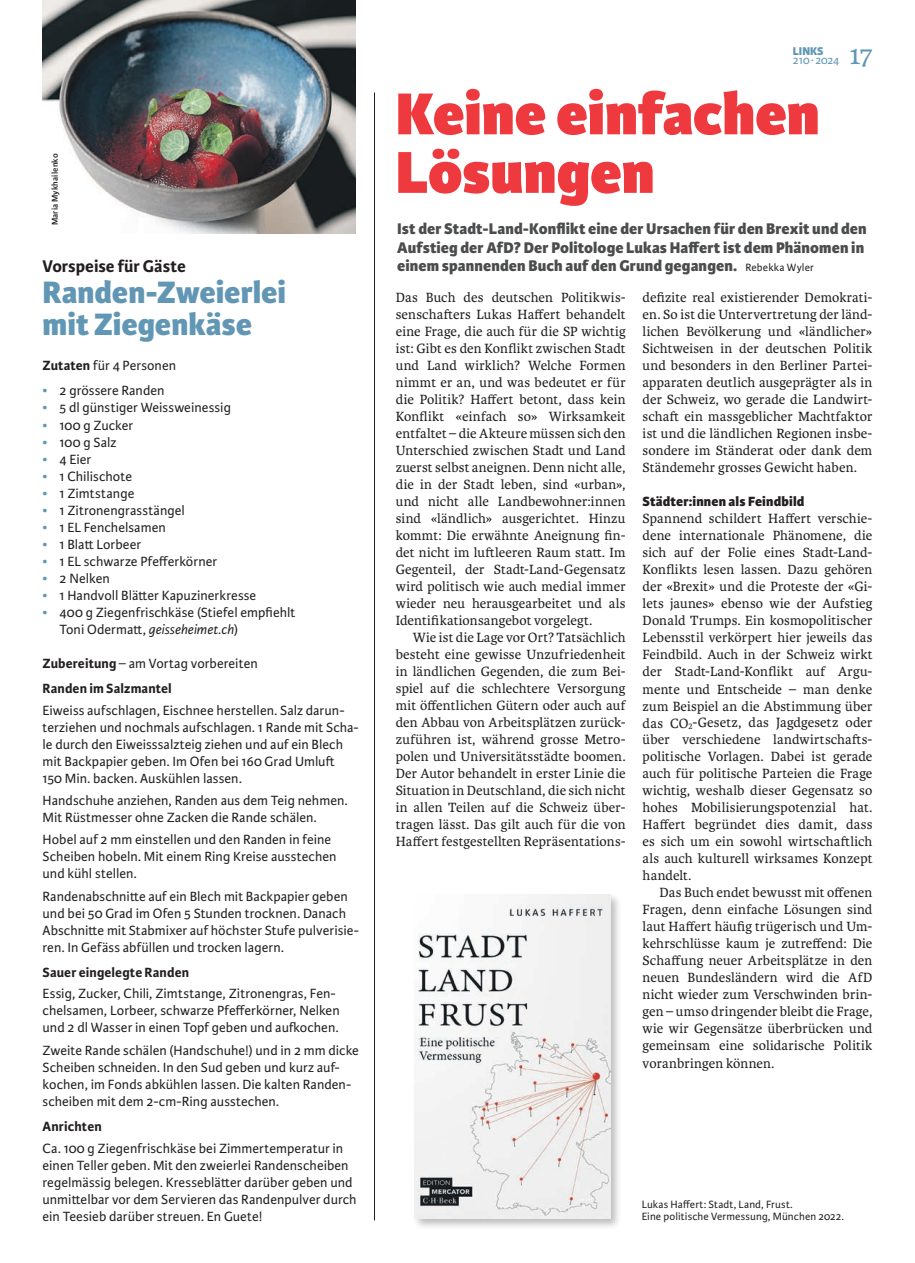
<style>
.page{position:relative;width:915px;height:1263px;background:#fff}
.page>*{position:absolute;margin:0;border:0;box-sizing:border-box;transform-origin:0 0}
.t1{font:800 63px/58.5px "Karmina Sans";color:#ee3a3e}
.t2{font:800 33px/31.5px "Karmina Sans";color:#6197b5}
.t3{font:28.5px "Karmina";color:#6197b5}
.t4{font:700 18px "Karmina Sans";color:#231f20}
.t5{font:800 16.5px/18.8px "Karmina Sans";letter-spacing:.005em;color:#4b4c4d}
.t6{font:14.25px/17px "Karmina";letter-spacing:.01em;color:#231f20;text-align:justify}
.t7{font:14.25px/17px "Karmina Sans";letter-spacing:.005em;color:#231f20}
.t8{font:700 14.25px/25.5px "Karmina Sans";letter-spacing:.01em;color:#231f20}
.t9{font:800 14.25px "Karmina Sans";letter-spacing:.015em;color:#231f20}
.t10{font:12px "Karmina Sans";letter-spacing:-.01em;color:#6197b5}
.t11{font:800 12px "Karmina Sans";color:#6197b5}
.t12{font:11.25px/12.8px "Karmina Sans";letter-spacing:.015em;color:#231f20}
.t13{font:600 9px "Karmina Sans";letter-spacing:.02em;color:#231f20}
.s1{font-weight:700}
.s2{color:#6197b5}
.s3{font-style:italic}
.s4{font-weight:400}
.s5{font-weight:400;font-size:11.25px;color:#231f20}
</style>
<div class="page">
<hr style="left:374px;top:92px;width:1px;height:1128px;background:#231f20">
<img style="left:43px;top:0;width:312px;height:234px">
<div style="left:412px;top:893px;width:210px;height:337px;background:#231f20;opacity:.3"></div>
<img style="left:414px;top:895px;width:195px;height:323px">
<p class="t13" style="left:50px;top:225px;width:73px;rotate:-90deg">Maria Mykhailenko</p>
<p class="t4" style="left:43px;top:256px;width:145px">Vorspeise für Gäste</p>
<h2 class="t2" style="left:43px;top:278px;width:245px">Randen-Zweierlei mit Ziegenkäse</h2>
<p class="t7" style="left:43px;top:357px;width:135px"><span class="s1">Zutaten</span> für 4 Personen</p>
<p class="t7" style="left:43px;top:383px;width:123px"><span class="s2">•</span> 2 grössere Randen</p>
<p class="t7" style="left:43px;top:400px;width:190px"><span class="s2">•</span> 5 dl günstiger Weissweinessig</p>
<p class="t7" style="left:43px;top:417px;width:92px"><span class="s2">•</span> 100 g Zucker</p>
<p class="t7" style="left:43px;top:434px;width:75px"><span class="s2">•</span> 100 g Salz</p>
<p class="t7" style="left:43px;top:451px;width:50px"><span class="s2">•</span> 4 Eier</p>
<p class="t7" style="left:43px;top:468px;width:91px"><span class="s2">•</span> 1 Chilischote</p>
<p class="t7" style="left:43px;top:485px;width:93px"><span class="s2">•</span> 1 Zimtstange</p>
<p class="t7" style="left:43px;top:502px;width:144px"><span class="s2">•</span> 1 Zitronengrasstängel</p>
<p class="t7" style="left:43px;top:519px;width:125px"><span class="s2">•</span> 1 EL Fenchelsamen</p>
<p class="t7" style="left:43px;top:536px;width:100px"><span class="s2">•</span> 1 Blatt Lorbeer</p>
<p class="t7" style="left:43px;top:553px;width:176px"><span class="s2">•</span> 1 EL schwarze Pfefferkörner</p>
<p class="t7" style="left:43px;top:570px;width:69px"><span class="s2">•</span> 2 Nelken</p>
<p class="t7" style="left:43px;top:587px;width:215px"><span class="s2">•</span> 1 Handvoll Blätter Kapuzinerkresse</p>
<p class="t7" style="left:60px;top:604px;width:237px;text-indent:-17px"><span class="s2">•</span> 400 g Ziegenfrischkäse (Stiefel empfiehlt<br>Toni Odermatt, <span class="s3">geisseheimet.ch</span>)</p>
<p class="t8" style="left:43px;top:651px;width:217px">Zubereitung <span class="s4">– am Vortag vorbereiten<br></span>Randen im Salzmantel</p>
<p class="t7" style="left:43px;top:702px;width:318px">Eiweiss aufschlagen, Eischnee herstellen. Salz darun&shy;terziehen und nochmals aufschlagen. 1 Rande mit Scha&shy;le durch den Eiweisssalzteig ziehen und auf ein Blech mit Backpapier geben. Im Ofen bei 160 Grad Umluft<br>150 Min. backen. Auskühlen lassen.</p>
<p class="t7" style="left:43px;top:792px;width:306px">Handschuhe anziehen, Randen aus dem Teig nehmen.<br>Mit Rüstmesser ohne Zacken die Rande schälen.</p>
<p class="t7" style="left:43px;top:831px;width:295px">Hobel auf 2 mm einstellen und den Randen in feine<br>Scheiben hobeln. Mit einem Ring Kreise ausstechen und kühl stellen.</p>
<p class="t7" style="left:43px;top:888px;width:318px">Randenabschnitte auf ein Blech mit Backpapier geben und bei 50 Grad im Ofen 5 Stunden trocknen. Danach Abschnitte mit Stabmixer auf höchster Stufe pulverisie&shy;ren. In Gefäss abfüllen und trocken lagern.</p>
<p class="t8" style="left:43px;top:960px;width:148px">Sauer eingelegte Randen</p>
<p class="t7" style="left:43px;top:985px;width:298px">Essig, Zucker, Chili, Zimtstange, Zitronengras, Fen&shy;chelsamen, Lorbeer, schwarze Pfefferkörner, Nelken und 2 dl Wasser in einen Topf geben und aufkochen.</p>
<p class="t7" style="left:43px;top:1042px;width:318px">Zweite Rande schälen (Handschuhe!) und in 2 mm dicke Scheiben schneiden. In den Sud geben und kurz auf&shy;kochen, im Fonds abkühlen lassen. Die kalten Randen&shy;scheiben mit dem 2-cm-Ring ausstechen.</p>
<p class="t8" style="left:43px;top:1114px;width:61px">Anrichten</p>
<p class="t7" style="left:43px;top:1140px;width:315px">Ca. 100 g Ziegenfrischkäse bei Zimmertemperatur in einen Teller geben. Mit den zweierlei Randenscheiben regelmässig belegen. Kresseblätter darüber geben und unmittelbar vor dem Servieren das Randenpulver durch ein Teesieb darüber streuen. En Guete!</p>
<p class="t11" style="left:792px;top:44px;width:32px">LINKS</p>
<p class="t10" style="left:792px;top:53px;width:48px">210∙ 2024</p>
<h3 class="t3" style="left:848px;top:39px;width:25px">17</h3>
<h1 class="t1" style="left:395px;top:87px;width:425px">Keine einfachen<br>Lösungen</h1>
<p class="t5" style="left:397px;top:220px;width:471px">Ist der Stadt-Land-Konflikt eine der Ursachen für den Brexit und den<br>Aufstieg der AfD? Der Politologe Lukas Haffert ist dem Phänomen in einem spannenden Buch auf den Grund gegangen. <span class="s5">Rebekka Wyler</span></p>
<p class="t6" style="left:395px;top:289px;width:231px">Das Buch des deutschen Politikwis&shy;senschafters Lukas Haffert behandelt eine Frage, die auch für die SP wichtig ist: Gibt es den Konflikt zwischen Stadt und Land wirklich? Welche Formen nimmt er an, und was bedeutet er für die Politik? Haffert betont, dass kein Konflikt «einfach so» Wirksamkeit entfaltet – die Akteure müssen sich den Unterschied zwischen Stadt und Land zuerst selbst aneignen. Denn nicht alle, die in der Stadt leben, sind «urban», und nicht alle Landbewohner:innen sind «ländlich» ausgerichtet. Hinzu kommt: Die erwähnte Aneignung fin&shy;det nicht im luftleeren Raum statt. Im Gegenteil, der Stadt-Land-Gegensatz wird politisch wie auch medial immer wieder neu herausgearbeitet und als Identifikationsangebot vorgelegt.</p>
<p class="t6" style="left:395px;top:629px;width:231px;text-indent:17px">Wie ist die Lage vor Ort? Tatsächlich besteht eine gewisse Unzufriedenheit in ländlichen Gegenden, die zum Bei&shy;spiel auf die schlechtere Versorgung mit öffentlichen Gütern oder auch auf den Abbau von Arbeitsplätzen zurück&shy;zuführen ist, während grosse Metro&shy;polen und Universitätsstädte boomen.<br>Der Autor behandelt in erster Linie die Situation in Deutschland, die sich nicht in allen Teilen auf die Schweiz über&shy;tragen lässt. Das gilt auch für die von Haffert festgestellten Repräsentations-</p>
<p class="t6" style="left:642px;top:289px;width:231px">defizite real existierender Demokrati&shy;en. So ist die Untervertretung der länd&shy;lichen Bevölkerung und «ländlicher» Sichtweisen in der deutschen Politik und besonders in den Berliner Partei&shy;apparaten deutlich ausgeprägter als in der Schweiz, wo gerade die Landwirt&shy;schaft ein massgeblicher Machtfaktor ist und die ländlichen Regionen insbe&shy;sondere im Ständerat oder dank dem Ständemehr grosses Gewicht haben.</p>
<p class="t9" style="left:642px;top:493px;width:163px">Städter:innen als Feindbild</p>
<p class="t6" style="left:642px;top:510px;width:231px">Spannend schildert Haffert verschie&shy;dene internationale Phänomene, die sich auf der Folie eines Stadt-Land-Konflikts lesen lassen. Dazu gehören der «Brexit» und die Proteste der «Gi&shy;lets jaunes» ebenso wie der Aufstieg Donald Trumps. Ein kosmopolitischer Lebensstil verkörpert hier jeweils das Feindbild. Auch in der Schweiz wirkt der Stadt-Land-Konflikt auf Argu&shy;mente und Entscheide – man denke zum Beispiel an die Abstimmung über das CO<sub>2</sub>-Gesetz, das Jagdgesetz oder über verschiedene landwirtschafts&shy;politische Vorlagen. Dabei ist gerade auch für politische Parteien die Frage wichtig, weshalb dieser Gegensatz so hohes Mobilisierungspotenzial hat.<br>Haffert begründet dies damit, dass es sich um ein sowohl wirtschaftlich als auch kulturell wirksames Konzept handelt.</p>
<p class="t6" style="left:642px;top:884px;width:231px;text-indent:17px">Das Buch endet bewusst mit offenen Fragen, denn einfache Lösungen sind laut Haffert häufig trügerisch und Um&shy;kehrschlüsse kaum je zutreffend: Die Schaffung neuer Arbeitsplätze in den neuen Bundesländern wird die AfD nicht wieder zum Verschwinden brin&shy;gen – umso dringender bleibt die Frage, wie wir Gegensätze überbrücken und gemeinsam eine solidarische Politik voranbringen können.</p>
<p class="t12" style="left:641px;top:1198px;width:204px">Lukas Haffert: Stadt, Land, Frust.<br>Eine politische Vermessung, München 2022.</p>
</div>
